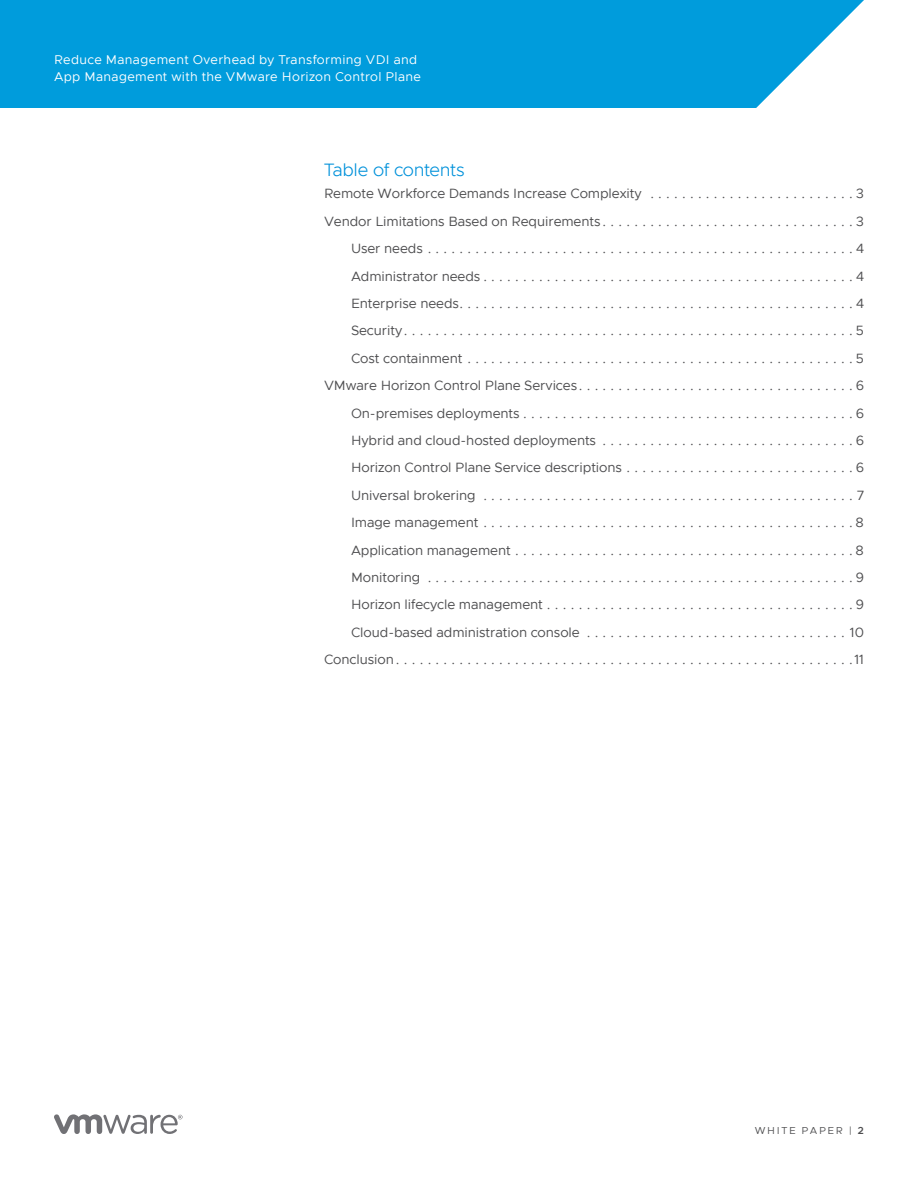
<style>
.page{position:relative;width:918px;height:1188px;background:#fff}
.page>*{position:absolute;margin:0;border:0;box-sizing:border-box;transform-origin:0 0}
._4a__SUBHEAD_1{font:300 18px "Metropolis";letter-spacing:-.02em;color:#0091da}
.t1{font:13.5px "Metropolis";letter-spacing:-.005em;color:#4d4d4f}
.t2{font:12.75px/17.2px "Metropolis";letter-spacing:.025em;color:#fff}
.t3{font:10.2px "Metropolis";letter-spacing:.165em;color:#4d4d4f}
.s1{font-weight:600}
</style>
<div class="page">
<div style="left:0;top:0;width:864px;height:108px;background:#009cdc"></div>
<svg style="left:54px;top:1114px;width:129px;height:20px"></svg>
<p class="t2" style="left:54px;top:51px;width:369px">Reduce Management Overhead by Transforming VDI and<br>App Management with the VMware Horizon Control Plane</p>
<p class="_4a__SUBHEAD_1" style="left:324px;top:159px;width:142px">Table of contents</p>
<p class="t1" style="left:324px;top:185px;width:542px">Remote Workforce Demands Increase Complexity . . . . . . . . . . . . . . . . . . . . . . . . . 3</p>
<p class="t1" style="left:324px;top:213px;width:542px">Vendor Limitations Based on Requirements . . . . . . . . . . . . . . . . . . . . . . . . . . . . . . . 3</p>
<p class="t1" style="left:351px;top:240px;width:515px">User needs . . . . . . . . . . . . . . . . . . . . . . . . . . . . . . . . . . . . . . . . . . . . . . . . . . . . . 4</p>
<p class="t1" style="left:351px;top:268px;width:514px">Administrator needs . . . . . . . . . . . . . . . . . . . . . . . . . . . . . . . . . . . . . . . . . . . . . . 4</p>
<p class="t1" style="left:351px;top:295px;width:514px">Enterprise needs . . . . . . . . . . . . . . . . . . . . . . . . . . . . . . . . . . . . . . . . . . . . . . . . . 4</p>
<p class="t1" style="left:351px;top:322px;width:515px">Security . . . . . . . . . . . . . . . . . . . . . . . . . . . . . . . . . . . . . . . . . . . . . . . . . . . . . . . . 5</p>
<p class="t1" style="left:351px;top:350px;width:515px">Cost containment . . . . . . . . . . . . . . . . . . . . . . . . . . . . . . . . . . . . . . . . . . . . . . . . 5</p>
<p class="t1" style="left:324px;top:377px;width:541px">VMware Horizon Control Plane Services . . . . . . . . . . . . . . . . . . . . . . . . . . . . . . . . . . 6</p>
<p class="t1" style="left:351px;top:405px;width:514px">On-premises deployments . . . . . . . . . . . . . . . . . . . . . . . . . . . . . . . . . . . . . . . . . 6</p>
<p class="t1" style="left:351px;top:432px;width:514px">Hybrid and cloud-hosted deployments . . . . . . . . . . . . . . . . . . . . . . . . . . . . . . . 6</p>
<p class="t1" style="left:351px;top:459px;width:514px">Horizon Control Plane Service descriptions . . . . . . . . . . . . . . . . . . . . . . . . . . . . 6</p>
<p class="t1" style="left:351px;top:487px;width:514px">Universal brokering . . . . . . . . . . . . . . . . . . . . . . . . . . . . . . . . . . . . . . . . . . . . . . . 7</p>
<p class="t1" style="left:351px;top:514px;width:515px">Image management . . . . . . . . . . . . . . . . . . . . . . . . . . . . . . . . . . . . . . . . . . . . . . 8</p>
<p class="t1" style="left:351px;top:541px;width:515px">Application management . . . . . . . . . . . . . . . . . . . . . . . . . . . . . . . . . . . . . . . . . . 8</p>
<p class="t1" style="left:351px;top:569px;width:515px">Monitoring . . . . . . . . . . . . . . . . . . . . . . . . . . . . . . . . . . . . . . . . . . . . . . . . . . . . . 9</p>
<p class="t1" style="left:351px;top:596px;width:515px">Horizon lifecycle management . . . . . . . . . . . . . . . . . . . . . . . . . . . . . . . . . . . . . . 9</p>
<p class="t1" style="left:351px;top:624px;width:515px">Cloud-based administration console . . . . . . . . . . . . . . . . . . . . . . . . . . . . . . . . . 10</p>
<p class="t1" style="left:324px;top:651px;width:542px">Conclusion . . . . . . . . . . . . . . . . . . . . . . . . . . . . . . . . . . . . . . . . . . . . . . . . . . . . . . . . . 11</p>
<p class="t3" style="left:755px;top:1124px;width:111px">WHITE PAPER | <span class="s1">2</span></p>
</div>
